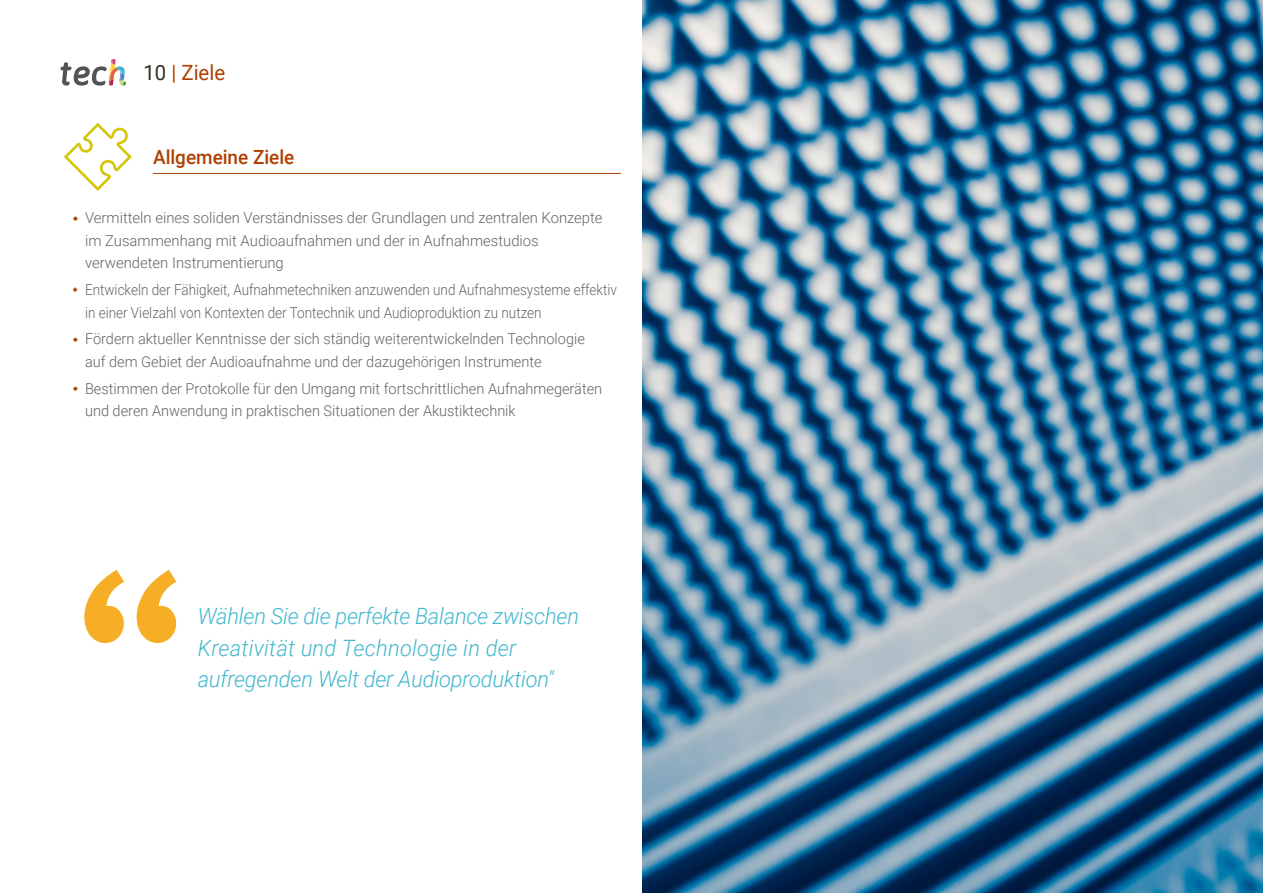
<style>
.page{position:relative;width:1263px;height:893px;background:#fff}
.page>*{position:absolute;margin:0;border:0;box-sizing:border-box;transform-origin:0 0}
.t1{font:italic 300 22.5px/31.5px "Roboto";letter-spacing:-.01em;color:#43b7cf}
.t2{font:21px "Roboto";color:#ae4000}
.t3{font:500 19.5px "Roboto";color:#ae4000}
.t4{font:300 15px/22.5px "Roboto";color:#61646a}
.t5{font:300 15px/22.5px "Roboto";color:#61646a;scale:.9 1}
.s1{color:#312e20}
</style>
<div class="page">
<hr style="left:153px;top:173px;width:468px;height:1px;background:#ae4000">
<svg style="left:64px;top:123px;width:68px;height:68px"></svg>
<img style="left:642px;top:0;width:621px;height:893px">
<svg style="left:84px;top:570px;width:92px;height:73px"></svg>
<svg style="left:61px;top:59px;width:65px;height:27px"></svg>
<h2 class="t2" style="left:144px;top:57px;width:83px"><span class="s1">10</span> | Ziele</h2>
<h3 class="t3" style="left:153px;top:144px;width:143px">Allgemeine Ziele</h3>
<p class="t4" style="left:85px;top:206px;width:519px">Vermitteln eines soliden Verständnisses der Grundlagen und zentralen Konzepte im Zusammenhang mit Audioaufnahmen und der in Aufnahmestudios verwendeten Instrumentierung</p>
<p class="t5" style="left:85px;top:278px;width:592px">Entwickeln der Fähigkeit, Aufnahmetechniken anzuwenden und Aufnahmesysteme effektiv in einer Vielzahl von Kontexten der Tontechnik und Audioproduktion zu nutzen</p>
<p class="t4" style="left:85px;top:327px;width:501px">Fördern aktueller Kenntnisse der sich ständig weiterentwickelnden Technologie auf dem Gebiet der Audioaufnahme und der dazugehörigen Instrumente</p>
<p class="t4" style="left:85px;top:376px;width:519px">Bestimmen der Protokolle für den Umgang mit fortschrittlichen Aufnahmegeräten und deren Anwendung in praktischen Situationen der Akustiktechnik</p>
<h1 class="t1" style="left:198px;top:600px;width:383px">Wählen Sie die perfekte Balance zwischen<br>Kreativität und Technologie in der aufregenden Welt der Audioproduktion"</h1>
</div>
